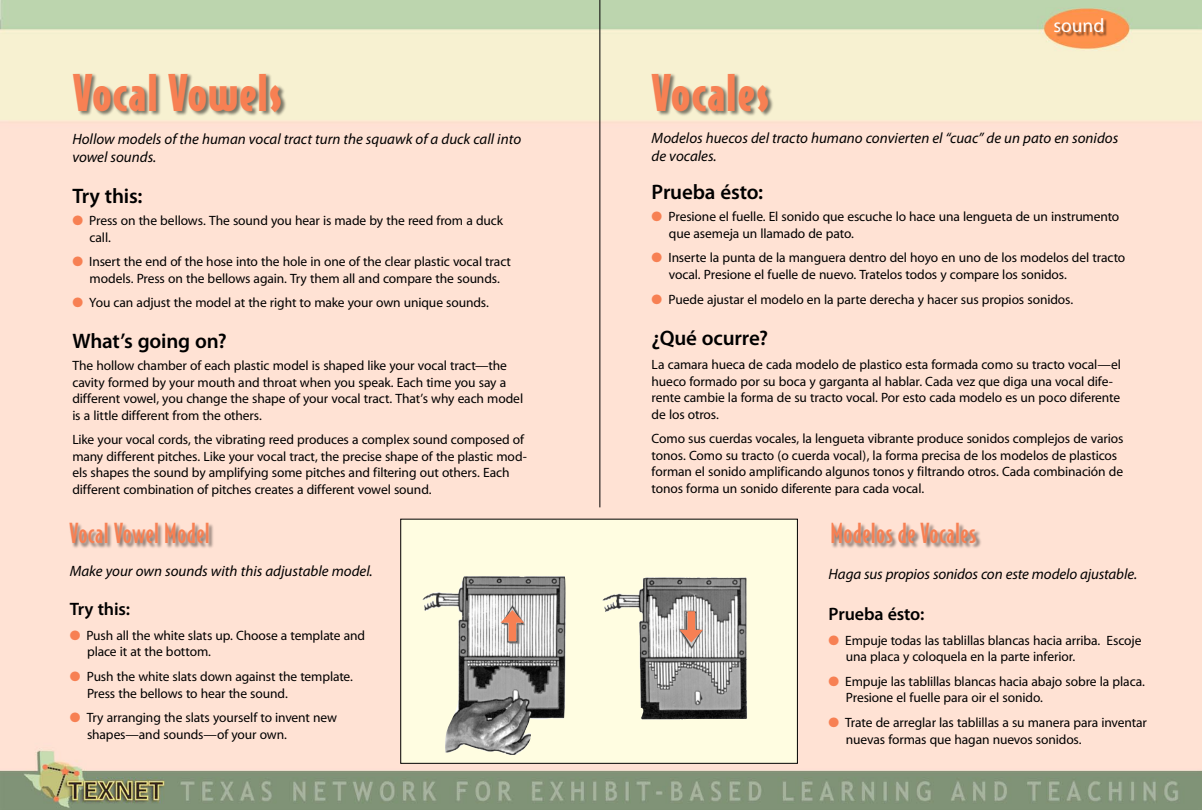
<style>
.page{position:relative;width:1202px;height:810px;background:#fff}
.page>*{position:absolute;margin:0;border:0;box-sizing:border-box;transform-origin:0 0}
.t1{font:48px "Bodega Sans Black Oldstyle";letter-spacing:.01em;color:#f78053}
.t2{font:500 26.25px "Bodega Sans";letter-spacing:.015em;color:#f78053}
.t3{font:600 21px "Myriad Pro";letter-spacing:-.01em;color:#000}
.t4{font:19.5px "Myriad";color:#fff}
.t5{font:600 18px "Myriad Pro";letter-spacing:-.01em;color:#000}
.t6{font:italic 15px/18px "Myriad Pro";color:#000}
.t7{font:13.5px/16.5px "Myriad";letter-spacing:-.01em;color:#000}
.s1{color:#f78053}
</style>
<div class="page">
<img style="left:0;top:0;width:1201px;height:810px">
<hr style="left:599px;top:0;width:1px;height:507px;background:#000">
<div style="left:1055px;top:19px;width:52px;height:18px;background:#000;opacity:.5"></div>
<div style="left:72px;top:73px;width:215px;height:45px;background:#000;opacity:.5"></div>
<div style="left:651px;top:73px;width:123px;height:45px;background:#000;opacity:.5"></div>
<div style="left:401px;top:519px;width:396px;height:244px;background:#fffde1"></div>
<div style="left:400px;top:519px;width:397px;height:245px;border:1px solid #000"></div>
<img style="left:422px;top:576px;width:144px;height:179px">
<img style="left:639px;top:577px;width:108px;height:143px">
<div style="left:69px;top:522px;width:146px;height:28px;background:#000;opacity:.5"></div>
<div style="left:830px;top:522px;width:152px;height:28px;background:#000;opacity:.5"></div>
<div style="left:508px;top:618px;width:8px;height:23px;background:#f78053"></div>
<svg style="left:500px;top:610px;width:24px;height:13px"></svg>
<div style="left:687px;top:611px;width:8px;height:24px;background:#f78053"></div>
<svg style="left:679px;top:630px;width:24px;height:13px"></svg>
<h3 class="t4" style="left:1053px;top:16px;width:52px">sound</h3>
<h1 class="t1" style="left:73px;top:62px;width:211px">Vocal Vowels</h1>
<h1 class="t1" style="left:651px;top:62px;width:120px">Vocales</h1>
<p class="t6" style="left:651px;top:129px;width:468px">Modelos huecos del tracto humano convierten el “cuac” de un pato en sonidos de vocales.</p>
<h3 class="t3" style="left:651px;top:179px;width:113px">Prueba ésto:</h3>
<p class="t7" style="left:669px;top:209px;width:452px;text-indent:-17px"><span class="s1">●</span> Presione el fuelle. El sonido que escuche lo hace una lengueta de un instrumento que asemeja un llamado de pato.</p>
<p class="t7" style="left:669px;top:250px;width:458px;text-indent:-17px"><span class="s1">●</span> Inserte la punta de la manguera dentro del hoyo en uno de los modelos del tracto vocal. Presione el fuelle de nuevo. Tratelos todos y compare los sonidos.</p>
<p class="t7" style="left:651px;top:291px;width:423px"><span class="s1">●</span> Puede ajustar el modelo en la parte derecha y hacer sus propios sonidos.</p>
<h3 class="t3" style="left:651px;top:324px;width:118px">¿Qué ocurre?</h3>
<p class="t7" style="left:651px;top:357px;width:471px">La camara hueca de cada modelo de plastico esta formada como su tracto vocal—el hueco formado por su boca y garganta al hablar. Cada vez que diga una vocal dife&shy;rente cambie la forma de su tracto vocal. Por esto cada modelo es un poco diferente de los otros.</p>
<p class="t7" style="left:651px;top:431px;width:473px">Como sus cuerdas vocales, la lengueta vibrante produce sonidos complejos de varios tonos. Como su tracto (o cuerda vocal), la forma precisa de los modelos de plasticos forman el sonido amplificando algunos tonos y filtrando otros. Cada combinación de tonos forma un sonido diferente para cada vocal.</p>
<p class="t6" style="left:72px;top:130px;width:450px">Hollow models of the human vocal tract turn the squawk of a duck call into vowel sounds.</p>
<h3 class="t3" style="left:72px;top:183px;width:72px">Try this:</h3>
<p class="t7" style="left:90px;top:213px;width:415px;text-indent:-17px"><span class="s1">●</span> Press on the bellows. The sound you hear is made by the reed from a duck call.</p>
<p class="t7" style="left:72px;top:254px;width:440px;text-align:center"><span class="s1">●</span> Insert the end of the hose into the hole in one of the clear plastic vocal tract models. Press on the bellows again. Try them all and compare the sounds.</p>
<p class="t7" style="left:72px;top:295px;width:418px"><span class="s1">●</span> You can adjust the model at the right to make your own unique sounds.</p>
<h3 class="t3" style="left:72px;top:328px;width:156px">What’s going on?</h3>
<p class="t7" style="left:72px;top:358px;width:452px">The hollow chamber of each plastic model is shaped like your vocal tract—the cavity formed by your mouth and throat when you speak. Each time you say a different vowel, you change the shape of your vocal tract. That’s why each model is a little different from the others.</p>
<p class="t7" style="left:72px;top:432px;width:456px">Like your vocal cords, the vibrating reed produces a complex sound composed of many different pitches. Like your vocal tract, the precise shape of the plastic mod&shy;els shapes the sound by amplifying some pitches and filtering out others. Each different combination of pitches creates a different vowel sound.</p>
<h2 class="t2" style="left:69px;top:518px;width:142px">Vocal Vowel Model</h2>
<h2 class="t2" style="left:830px;top:518px;width:147px">Modelos de Vocales</h2>
<p class="t6" style="left:828px;top:564px;width:310px">Haga sus propios sonidos con este modelo ajustable.</p>
<h3 class="t5" style="left:828px;top:603px;width:97px">Prueba ésto:</h3>
<p class="t7" style="left:846px;top:633px;width:297px;text-indent:-17px"><span class="s1">●</span> Empuje todas las tablillas blancas hacia arriba. Escoje una placa y coloquela en la parte inferior.</p>
<p class="t7" style="left:846px;top:674px;width:300px;text-indent:-17px"><span class="s1">●</span> Empuje las tablillas blancas hacia abajo sobre la placa.<br>Presione el fuelle para oir el sonido.</p>
<p class="t7" style="left:846px;top:715px;width:302px;text-indent:-17px"><span class="s1">●</span> Trate de arreglar las tablillas a su manera para inventar nuevas formas que hagan nuevos sonidos.</p>
<p class="t6" style="left:70px;top:562px;width:304px">Make your own sounds with this adjustable model.</p>
<h3 class="t5" style="left:70px;top:598px;width:62px">Try this:</h3>
<p class="t7" style="left:87px;top:628px;width:279px;text-indent:-17px"><span class="s1">●</span> Push all the white slats up. Choose a template and place it at the bottom.</p>
<p class="t7" style="left:87px;top:669px;width:267px;text-indent:-17px"><span class="s1">●</span> Push the white slats down against the template.<br>Press the bellows to hear the sound.</p>
<p class="t7" style="left:87px;top:710px;width:251px;text-indent:-17px"><span class="s1">●</span> Try arranging the slats yourself to invent new shapes—and sounds—of your own.</p>
</div>
